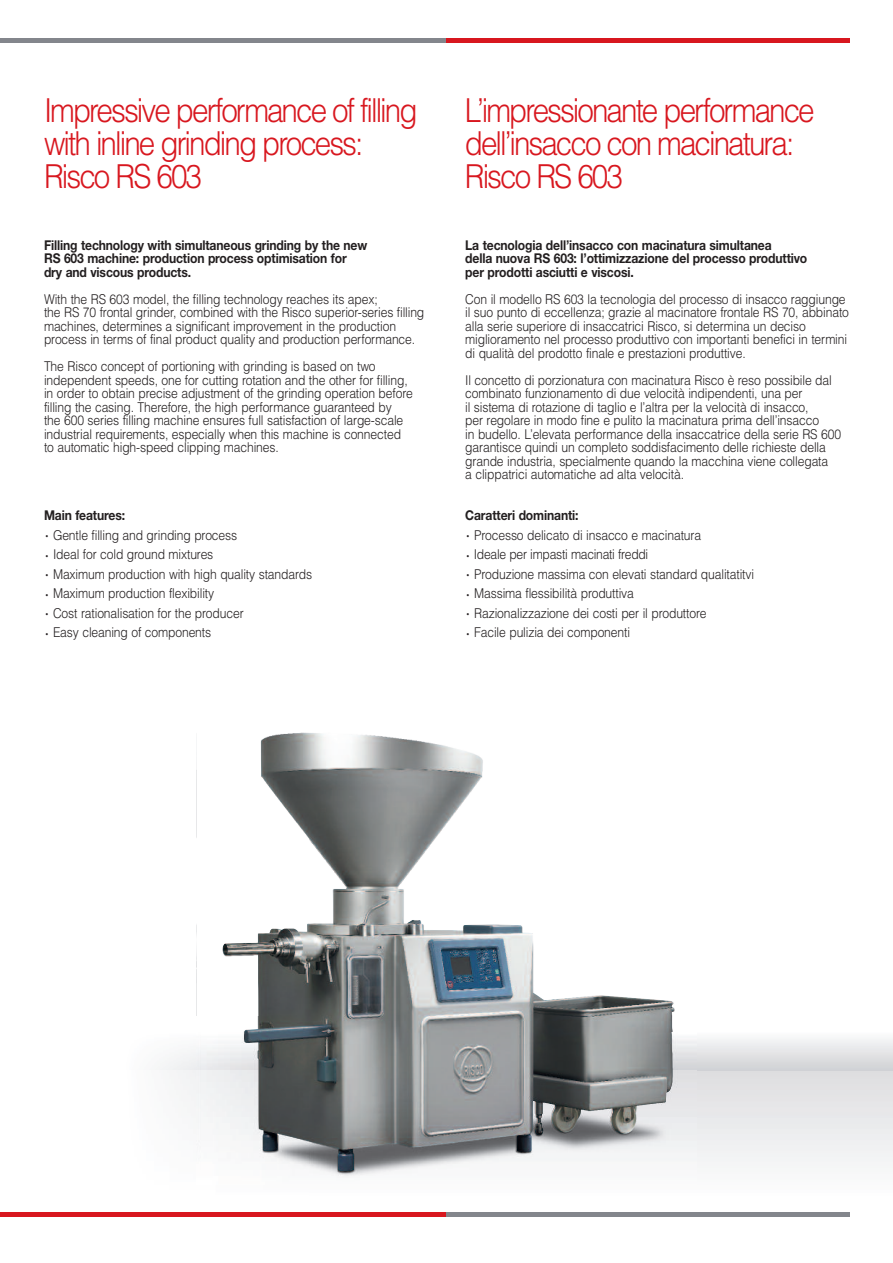
<style>
.page{position:relative;width:893px;height:1263px;background:#fff}
.page>*{position:absolute;margin:0;border:0;box-sizing:border-box;transform-origin:0 0}
.t1{font:300 33px/33px "Helvetica";letter-spacing:-.065em;color:#d8171f;scale:.9 1}
.t2{font:300 13.5px/13.5px "Helvetica";letter-spacing:-.01em;color:#231f20;scale:.9 1}
.t3{font:700 13.5px/13.5px "Helvetica Neue";letter-spacing:-.01em;color:#231f20;scale:.9 1}
.s1{font-size:22.5px}
</style>
<div class="page">
<img style="left:196px;top:732px;width:501px;height:453px">
<img style="left:196px;top:1071px;width:112px;height:1px">
<div style="left:0;top:38px;width:446px;height:5px;background:#83868c"></div>
<div style="left:446px;top:38px;width:404px;height:5px;background:#d8171f"></div>
<hr style="left:0;top:1212px;width:446px;height:4px;background:#d8171f">
<hr style="left:446px;top:1212px;width:404px;height:4px;background:#83868c">
<img style="left:223px;top:733px;width:451px;height:438px">
<h1 class="t1" style="left:44px;top:95px;width:417px">Impressive performance of filling with inline grinding process:<br>Risco RS 603</h1>
<h1 class="t1" style="left:465px;top:95px;width:390px">L’impressionante performance dell’insacco con macinatura:<br>Risco RS 603</h1>
<p class="t3" style="left:44px;top:239px;width:361px">Filling technology with simultaneous grinding by the new<br>RS 603 machine: production process optimisation for dry and viscous products.</p>
<p class="t2" style="left:44px;top:292px;width:424px">With the RS 603 model, the filling technology reaches its apex;<br>the RS 70 frontal grinder, combined with the Risco superior-series filling machines, determines a significant improvement in the production process in terms of final product quality and production performance.</p>
<p class="t2" style="left:44px;top:360px;width:411px">The Risco concept of portioning with grinding is based on two independent speeds, one for cutting rotation and the other for filling, in order to obtain precise adjustment of the grinding operation before filling the casing. Therefore, the high performance guaranteed by<br>the 600 series filling machine ensures full satisfaction of large-scale industrial requirements, especially when this machine is connected to automatic high-speed clipping machines.</p>
<p class="t3" style="left:44px;top:510px;width:92px">Main features:</p>
<p class="t2" style="left:44px;top:525px;width:299px;line-height:19.5px"><span class="s1">·</span> Gentle filling and grinding process<br><span class="s1">·</span> Ideal for cold ground mixtures<br><span class="s1">·</span> Maximum production with high quality standards <span class="s1">·</span> Maximum production flexibility<br><span class="s1">·</span> Cost rationalisation for the producer<br><span class="s1">·</span> Easy cleaning of components</p>
<p class="t3" style="left:465px;top:239px;width:382px">La tecnologia dell’insacco con macinatura simultanea<br>della nuova RS 603: l’ottimizzazione del processo produttivo per prodotti asciutti e viscosi.</p>
<p class="t2" style="left:465px;top:292px;width:428px">Con il modello RS 603 la tecnologia del processo di insacco raggiunge il suo punto di eccellenza; grazie al macinatore frontale RS 70, abbinato alla serie superiore di insaccatrici Risco, si determina un deciso miglioramento nel processo produttivo con importanti benefici in termini di qualità del prodotto finale e prestazioni produttive.</p>
<p class="t2" style="left:465px;top:373px;width:419px">Il concetto di porzionatura con macinatura Risco è reso possibile dal combinato funzionamento di due velocità indipendenti, una per<br>il sistema di rotazione di taglio e l’altra per la velocità di insacco,<br>per regolare in modo fine e pulito la macinatura prima dell’insacco<br>in budello. L’elevata performance della insaccatrice della serie RS 600 garantisce quindi un completo soddisfacimento delle richieste della grande industria, specialmente quando la macchina viene collegata<br>a clippatrici automatiche ad alta velocità.</p>
<p class="t3" style="left:465px;top:510px;width:127px">Caratteri dominanti:</p>
<p class="t2" style="left:465px;top:525px;width:322px;line-height:19.5px"><span class="s1">·</span> Processo delicato di insacco e macinatura<br><span class="s1">·</span> Ideale per impasti macinati freddi<br><span class="s1">·</span> Produzione massima con elevati standard qualitatitvi <span class="s1">·</span> Massima flessibilità produttiva<br><span class="s1">·</span> Razionalizzazione dei costi per il produttore<br><span class="s1">·</span> Facile pulizia dei componenti</p>
</div>
